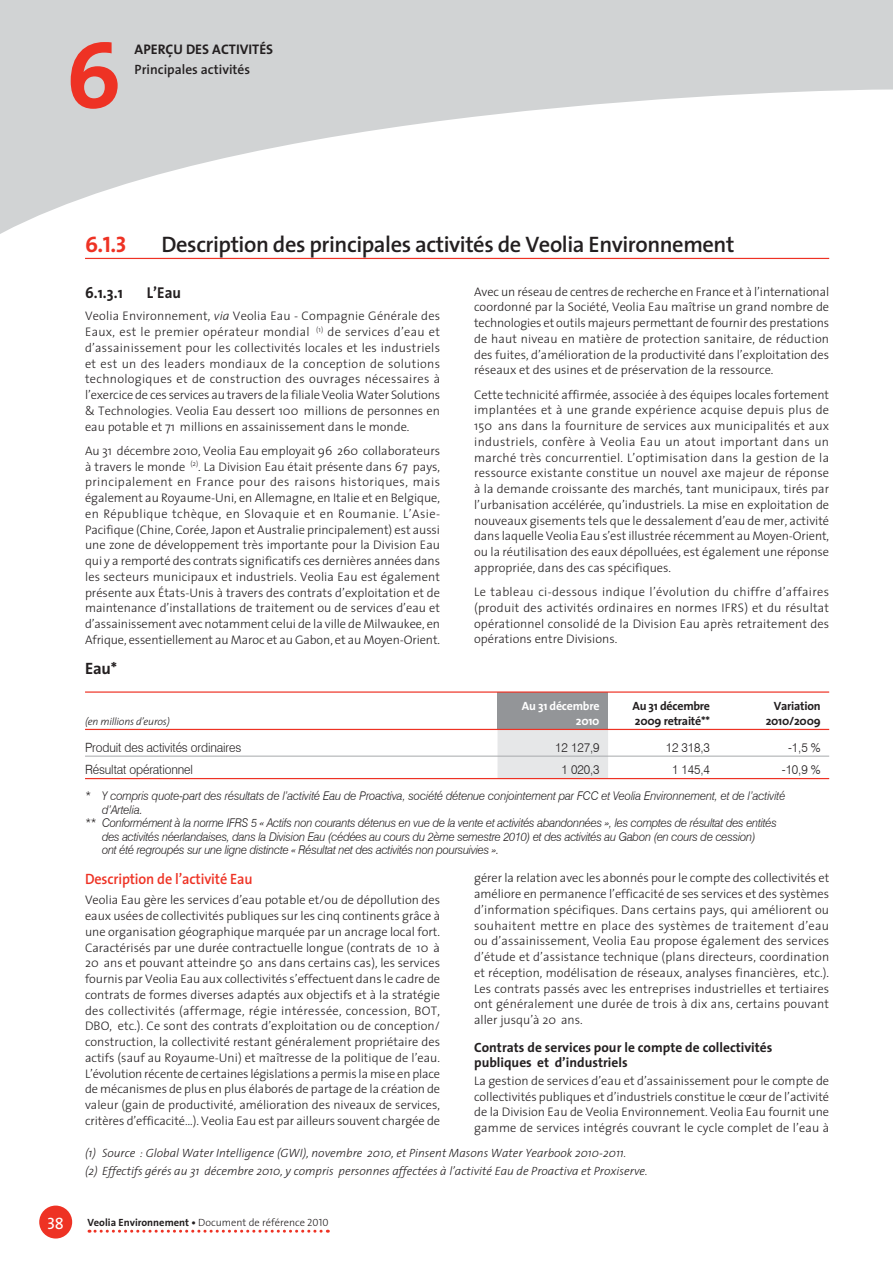
<style>
.page{position:relative;width:893px;height:1263px;background:#fff}
.page>*{position:absolute;margin:0;border:0;box-sizing:border-box;transform-origin:0 0}
.t1{font:96px "The Sans Bold Caps";color:#ee3224}
.t2{font:600 22.5px "The Sans";letter-spacing:-.02em;color:#231f20}
.t3{font:22.5px "The Sans Bold Caps";color:#ee3224}
.t4{font:700 16.5px "The Sans";color:#231f20}
.t5{font:16.5px "The Sans Caps";color:#fff}
.t6{font:700 15.75px "The Sans";color:#231f20;scale:.95 1}
.t7{font:600 15px "The Sans";letter-spacing:-.01em;color:#ee3224;scale:.95 1}
.t8{font:700 13.95px "The Sans";color:#231f20}
.t9{font:700 13.5px/15px "The Sans";color:#231f20}
.t10{font:600 13.5px "The Sans";color:#231f20}
.t11{font:300 12.75px "Swiss 721 BT";letter-spacing:-.01em;color:#231f20;scale:.95 1}
.t12{font:300 12.45px/15.8px "The Sans";color:#231f20;text-align:justify}
.t13{font:italic 300 12px "Swiss 721 BT";letter-spacing:-.02em;color:#231f20;scale:.95 1}
.t14{font:italic 300 12px/18.3px "The Sans";color:#231f20}
.t15{font:700 12px/15px "The Sans";letter-spacing:-.02em;color:#231f20}
.t16{font:700 12px/15px "The Sans";letter-spacing:-.02em;color:#fff;text-align:right}
.t17{font:700 10.5px "The Sans";color:#231f20}
.t18{font:italic 300 10.5px "The Sans";letter-spacing:-.02em;color:#231f20}
.s1{font-style:italic}
.s2{font-weight:300}
.s3{font-family:"The Sans Light Caps";font-weight:400}
</style>
<div class="page">
<div style="left:39px;top:1205px;width:33px;height:33px;background:#ee3224;border-radius:50%"></div>
<svg style="left:89px;top:1230px;width:239px;height:3px"></svg>
<svg style="left:0;top:0;width:893px;height:234px;fill:#d1d3d4"></svg>
<hr style="left:85px;top:258px;width:744px;height:1px;background:#ee3224">
<div style="left:497px;top:692px;width:111px;height:37px;background:#939598"></div>
<div style="left:497px;top:730px;width:111px;height:48px;background:#e6e7e8"></div>
<hr style="left:85px;top:691px;width:744px;height:2px;background:#ee3224">
<hr style="left:85px;top:729px;width:744px;height:1px;background:#ee3224">
<hr style="left:85px;top:756px;width:744px;height:1px;background:#a7a9ac">
<hr style="left:85px;top:778px;width:744px;height:1px;background:#ee3224">
<h1 class="t1" style="left:66px;top:18px;width:57px">6</h1>
<p class="t8" style="left:135px;top:42px;width:140px">APERÇU DES ACTIVITÉS</p>
<p class="t10" style="left:135px;top:64px;width:117px">Principales activités</p>
<h2 class="t3" style="left:85px;top:231px;width:43px">6.1.3</h2>
<h2 class="t2" style="left:162px;top:236px;width:574px">Description des principales activités de Veolia Environnement</h2>
<p class="t6" style="left:85px;top:285px;width:41px">6.1.3.1</p>
<p class="t6" style="left:147px;top:285px;width:38px">L’Eau</p>
<p class="t12" style="left:85px;top:309px;width:357px">Veolia Environnement, <span class="s1">via</span> Veolia Eau - Compagnie Générale des Eaux, est le premier opérateur mondial <sup>(1)</sup> de services d’eau et d’assainissement pour les collectivités locales et les industriels et est un des leaders mondiaux de la conception de solutions technologiques et de construction des ouvrages nécessaires à l’exercice de ces services au travers de la filiale Veolia Water Solutions &amp; Technologies. Veolia Eau dessert 100 millions de personnes en eau potable et 71 millions en assainissement dans le monde.</p>
<p class="t12" style="left:85px;top:444px;width:357px">Au 31 décembre 2010, Veolia Eau employait 96 260 collaborateurs à travers le monde <sup>(2)</sup>. La Division Eau était présente dans 67 pays, principalement en France pour des raisons historiques, mais également au Royaume-Uni, en Allemagne, en Italie et en Belgique, en République tchèque, en Slovaquie et en Roumanie. L’Asie-Pacifique (Chine, Corée, Japon et Australie principalement) est aussi une zone de développement très importante pour la Division Eau qui y a remporté des contrats significatifs ces dernières années dans les secteurs municipaux et industriels. Veolia Eau est également présente aux États-Unis à travers des contrats d’exploitation et de maintenance d’installations de traitement ou de services d’eau et d’assainissement avec notamment celui de la ville de Milwaukee, en Afrique, essentiellement au Maroc et au Gabon, et au Moyen-Orient.</p>
<p class="t12" style="left:474px;top:285px;width:357px">Avec un réseau de centres de recherche en France et à l’international coordonné par la Société, Veolia Eau maîtrise un grand nombre de technologies et outils majeurs permettant de fournir des prestations de haut niveau en matière de protection sanitaire, de réduction des fuites, d’amélioration de la productivité dans l’exploitation des réseaux et des usines et de préservation de la ressource.</p>
<p class="t12" style="left:474px;top:388px;width:357px">Cette technicité affirmée, associée à des équipes locales fortement implantées et à une grande expérience acquise depuis plus de 150 ans dans la fourniture de services aux municipalités et aux industriels, confère à Veolia Eau un atout important dans un marché très concurrentiel. L’optimisation dans la gestion de la ressource existante constitue un nouvel axe majeur de réponse à la demande croissante des marchés, tant municipaux, tirés par l’urbanisation accélérée, qu’industriels. La mise en exploitation de nouveaux gisements tels que le dessalement d’eau de mer, activité dans laquelle Veolia Eau s’est illustrée récemment au Moyen-Orient, ou la réutilisation des eaux dépolluées, est également une réponse appropriée, dans des cas spécifiques.</p>
<p class="t12" style="left:474px;top:585px;width:357px">Le tableau ci-dessous indique l’évolution du chiffre d’affaires (produit des activités ordinaires en normes IFRS) et du résultat opérationnel consolidé de la Division Eau après retraitement des opérations entre Divisions.</p>
<h3 class="t4" style="left:85px;top:660px;width:34px">Eau*</h3>
<p class="t18" style="left:85px;top:717px;width:86px">(en millions d’euros)</p>
<p class="t16" style="left:522px;top:699px;width:79px">Au 31 décembre<br>2010</p>
<p class="t15" style="left:632px;top:699px;width:79px">Au 31 décembre<br>2009 retraité**</p>
<p class="t15" style="left:766px;top:699px;width:56px;text-align:right">Variation<br>2010/2009</p>
<p class="t11" style="left:85px;top:740px;width:166px">Produit des activités ordinaires</p>
<p class="t11" style="left:555px;top:740px;width:48px">12 127,9</p>
<p class="t11" style="left:666px;top:740px;width:48px">12 318,3</p>
<p class="t11" style="left:788px;top:740px;width:36px">-1,5 %</p>
<p class="t11" style="left:85px;top:762px;width:115px">Résultat opérationnel</p>
<p class="t11" style="left:562px;top:762px;width:41px">1 020,3</p>
<p class="t11" style="left:672px;top:762px;width:41px">1 145,4</p>
<p class="t11" style="left:782px;top:762px;width:42px">-10,9 %</p>
<p class="t13" style="left:85px;top:789px;width:739px">* Y compris quote-part des résultats de l’activité Eau de Proactiva, société détenue conjointement par FCC et Veolia Environnement, et de l’activité</p>
<p class="t13" style="left:102px;top:802px;width:44px">d’Artelia.</p>
<p class="t13" style="left:85px;top:816px;width:730px">** Conformément à la norme IFRS 5 « Actifs non courants détenus en vue de la vente et activités abandonnées », les comptes de résultat des entités</p>
<p class="t13" style="left:102px;top:829px;width:689px">des activités néerlandaises, dans la Division Eau (cédées au cours du 2ème semestre 2010) et des activités au Gabon (en cours de cession)</p>
<p class="t13" style="left:102px;top:843px;width:419px">ont été regroupés sur une ligne distincte « Résultat net des activités non poursuivies ».</p>
<p class="t7" style="left:85px;top:873px;width:178px">Description de l’activité Eau</p>
<p class="t12" style="left:85px;top:893px;width:357px">Veolia Eau gère les services d’eau potable et/ou de dépollution des eaux usées de collectivités publiques sur les cinq continents grâce à une organisation géographique marquée par un ancrage local fort.<br>Caractérisés par une durée contractuelle longue (contrats de 10 à 20 ans et pouvant atteindre 50 ans dans certains cas), les services fournis par Veolia Eau aux collectivités s’effectuent dans le cadre de contrats de formes diverses adaptés aux objectifs et à la stratégie des collectivités (affermage, régie intéressée, concession, BOT, DBO, etc.). Ce sont des contrats d’exploitation ou de conception/ construction, la collectivité restant généralement propriétaire des actifs (sauf au Royaume-Uni) et maîtresse de la politique de l’eau.<br>L’évolution récente de certaines législations a permis la mise en place de mécanismes de plus en plus élaborés de partage de la création de valeur (gain de productivité, amélioration des niveaux de services, critères d’efficacité…). Veolia Eau est par ailleurs souvent chargée de</p>
<p class="t12" style="left:474px;top:871px;width:357px">gérer la relation avec les abonnés pour le compte des collectivités et améliore en permanence l’efficacité de ses services et des systèmes d’information spécifiques. Dans certains pays, qui améliorent ou souhaitent mettre en place des systèmes de traitement d’eau ou d’assainissement, Veolia Eau propose également des services d’étude et d’assistance technique (plans directeurs, coordination et réception, modélisation de réseaux, analyses financières, etc.).<br>Les contrats passés avec les entreprises industrielles et tertiaires ont généralement une durée de trois à dix ans, certains pouvant aller jusqu’à 20 ans.</p>
<p class="t9" style="left:474px;top:1040px;width:300px">Contrats de services pour le compte de collectivités publiques et d’industriels</p>
<p class="t12" style="left:474px;top:1074px;width:357px">La gestion de services d’eau et d’assainissement pour le compte de collectivités publiques et d’industriels constitue le cœur de l’activité de la Division Eau de Veolia Environnement. Veolia Eau fournit une gamme de services intégrés couvrant le cycle complet de l’eau à</p>
<p class="t14" style="left:85px;top:1145px;width:564px">(1) Source : Global Water Intelligence (GWI), novembre 2010, et Pinsent Masons Water Yearbook 2010-2011.<br>(2) Effectifs gérés au 31 décembre 2010, y compris personnes affectées à l’activité Eau de Proactiva et Proxiserve.</p>
<h3 class="t5" style="left:47px;top:1213px;width:18px">38</h3>
<p class="t17" style="left:87px;top:1217px;width:243px">Veolia Environnement • <span class="s2">Document de référence</span> <span class="s3">2010</span></p>
</div>
